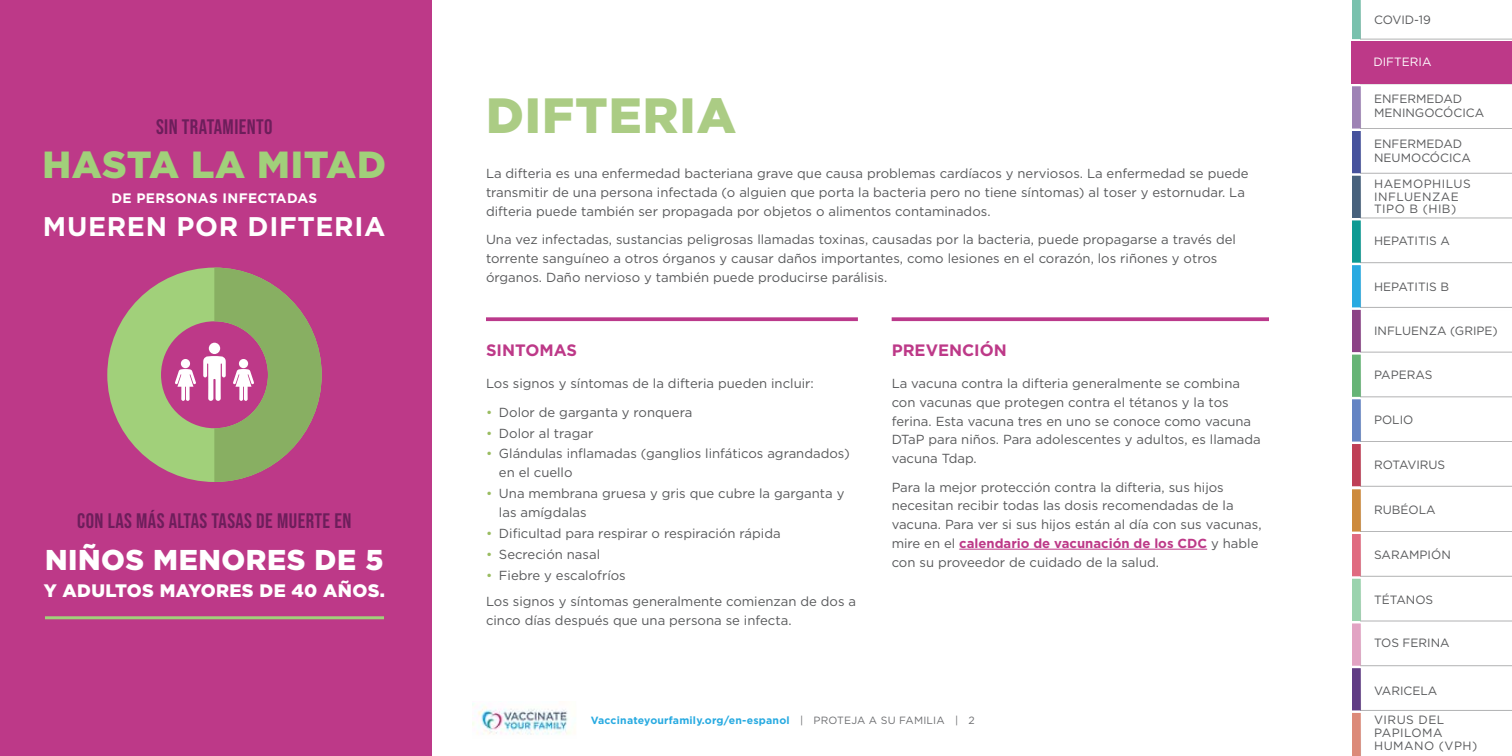
<style>
.page{position:relative;width:1512px;height:756px;background:#fff}
.page>*{position:absolute;margin:0;border:0;box-sizing:border-box;transform-origin:0 0}
.t1{font:900 49.5px "Gotham";letter-spacing:.02em;color:#abcc84}
.t2{font:900 37.8px "Gotham";letter-spacing:.02em;color:#a1d07a}
.t3{font:900 28.65px "Gotham";letter-spacing:.02em;color:#fff}
.t4{font:700 27px "Gotham";letter-spacing:.025em;color:#fff}
.t5{font:21px "Bebas Neue";letter-spacing:.02em;color:#6d1e5b}
.t6{font:900 18px "Gotham";letter-spacing:.02em;color:#fff}
.t7{font:700 16.5px "Gotham";color:#bd3988}
.t8{font:700 13.65px "Gotham";letter-spacing:.025em;color:#fff}
.t9{font:13.2px/18.8px "Gotham";color:#58595b}
.t10{font:12px/14.2px "Gotham";color:#58595b}
.t11{font:12px/12.8px "Gotham";letter-spacing:.04em;color:#58595b}
.t12{font:12px "Gotham";color:#fff}
.t13{font:700 10.5px "Gotham";letter-spacing:.02em;color:#28aae1}
.s1{color:#99bc60}
.s2{font-weight:700;color:#bd3988}
.s3{font-weight:400;color:#6d6e71}
</style>
<div class="page">
<svg style="left:1352px;top:0;width:160px;height:756px"></svg>
<img style="left:472px;top:703px;width:99px;height:32px">
<div style="left:1352px;top:41px;width:160px;height:43px;background:#bd3988"></div>
<div style="left:0;top:0;width:432px;height:756px;background:#bd3988"></div>
<svg style="left:107px;top:268px;width:96px;height:214px;fill:#a1d07a"></svg>
<div style="left:181px;top:359px;width:9px;height:9px;background:#fff;border-radius:50%"></div>
<svg style="left:175px;top:369px;width:21px;height:32px"></svg>
<svg style="left:203px;top:268px;width:119px;height:214px"></svg>
<hr style="left:45px;top:616px;width:339px;height:3px;background:#a1d07a">
<svg style="left:486px;top:317px;width:372px;height:4px"></svg>
<svg style="left:892px;top:317px;width:377px;height:4px;background:#c04994"></svg>
<hr style="left:959px;top:549px;width:248px;height:1px;background:#bd3988">
<h3 class="t5" style="left:156px;top:115px;width:118px">SIN TRATAMIENTO</h3>
<h2 class="t2" style="left:42px;top:138px;width:345px">HASTA LA MITAD</h2>
<p class="t8" style="left:111px;top:189px;width:207px">DE PERSONAS INFECTADAS</p>
<h3 class="t4" style="left:43px;top:208px;width:344px">MUEREN POR DIFTERIA</h3>
<h3 class="t5" style="left:77px;top:509px;width:276px">CON LAS MÁS ALTAS TASAS DE MUERTE EN</h3>
<h3 class="t3" style="left:45px;top:540px;width:340px">NIÑOS MENORES DE 5</h3>
<h3 class="t6" style="left:44px;top:578px;width:343px">Y ADULTOS MAYORES DE 40 AÑOS.</h3>
<h1 class="t1" style="left:486px;top:81px;width:252px">DIFTERIA</h1>
<p class="t9" style="left:486px;top:164px;width:764px">La difteria es una enfermedad bacteriana grave que causa problemas cardíacos y nerviosos. La enfermedad se puede transmitir de una persona infectada (o alguien que porta la bacteria pero no tiene síntomas) al toser y estornudar. La difteria puede también ser propagada por objetos o alimentos contaminados.</p>
<p class="t9" style="left:486px;top:230px;width:751px">Una vez infectadas, sustancias peligrosas llamadas toxinas, causadas por la bacteria, puede propagarse a través del torrente sanguíneo a otros órganos y causar daños importantes, como lesiones en el corazón, los riñones y otros órganos. Daño nervioso y también puede producirse parálisis.</p>
<p class="t7" style="left:486px;top:339px;width:93px">SINTOMAS</p>
<p class="t9" style="left:486px;top:374px;width:329px">Los signos y síntomas de la difteria pueden incluir:</p>
<p class="t9" style="left:486px;top:402px;width:208px"><span class="s1">•</span> Dolor de garganta y ronquera</p>
<p class="t9" style="left:486px;top:423px;width:109px"><span class="s1">•</span> Dolor al tragar</p>
<p class="t9" style="left:499px;top:444px;width:352px;text-indent:-13px"><span class="s1">•</span> Glándulas inflamadas (ganglios linfáticos agrandados) en el cuello</p>
<p class="t9" style="left:499px;top:484px;width:347px;text-indent:-13px"><span class="s1">•</span> Una membrana gruesa y gris que cubre la garganta y las amígdalas</p>
<p class="t9" style="left:486px;top:523px;width:296px"><span class="s1">•</span> Dificultad para respirar o respiración rápida</p>
<p class="t9" style="left:486px;top:544px;width:116px"><span class="s1">•</span> Secreción nasal</p>
<p class="t9" style="left:486px;top:561px;width:372px;line-height:26.8px"><span class="s1">•</span> Fiebre y escalofríos<br>Los signos y síntomas generalmente comienzan de dos a</p>
<p class="t9" style="left:486px;top:611px;width:307px">cinco días después que una persona se infecta.</p>
<p class="t7" style="left:892px;top:339px;width:117px">PREVENCIÓN</p>
<p class="t9" style="left:892px;top:374px;width:371px">La vacuna contra la difteria generalmente se combina con vacunas que protegen contra el tétanos y la tos ferina. Esta vacuna tres en uno se conoce como vacuna DTaP para niños. Para adolescentes y adultos, es llamada vacuna Tdap.</p>
<p class="t9" style="left:892px;top:477px;width:372px">Para la mejor protección contra la difteria, sus hijos necesitan recibir todas las dosis recomendadas de la vacuna. Para ver si sus hijos están al día con sus vacunas, mire en el <span class="s2">calendario de vacunación de los CDC</span> y hable con su proveedor de cuidado de la salud.</p>
<p class="t13" style="left:591px;top:714px;width:386px">Vaccinateyourfamily.org/en-espanol <span class="s3">| PROTEJA A SU FAMILIA | 2</span></p>
<p class="t10" style="left:1374px;top:12px;width:58px">COVID-19</p>
<p class="t12" style="left:1373px;top:54px;width:60px">DIFTERIA</p>
<p class="t10" style="left:1374px;top:91px;width:112px">ENFERMEDAD<br>MENINGOCÓCICA</p>
<p class="t10" style="left:1374px;top:136px;width:98px">ENFERMEDAD<br>NEUMOCÓCICA</p>
<p class="t11" style="left:1374px;top:177px;width:98px">HAEMOPHILUS<br>INFLUENZAE<br>TIPO B (HIB)</p>
<p class="t10" style="left:1374px;top:233px;width:77px">HEPATITIS A</p>
<p class="t10" style="left:1374px;top:279px;width:77px">HEPATITIS B</p>
<p class="t10" style="left:1374px;top:323px;width:125px">INFLUENZA (GRIPE)</p>
<p class="t10" style="left:1374px;top:367px;width:60px">PAPERAS</p>
<p class="t10" style="left:1374px;top:413px;width:41px">POLIO</p>
<p class="t10" style="left:1374px;top:457px;width:73px">ROTAVIRUS</p>
<p class="t10" style="left:1374px;top:503px;width:63px">RUBÉOLA</p>
<p class="t10" style="left:1374px;top:548px;width:78px">SARAMPIÓN</p>
<p class="t10" style="left:1374px;top:592px;width:61px">TÉTANOS</p>
<p class="t10" style="left:1374px;top:635px;width:77px">TOS FERINA</p>
<p class="t10" style="left:1374px;top:683px;width:65px">VARICELA</p>
<p class="t11" style="left:1374px;top:714px;width:105px">VIRUS DEL<br>PAPILOMA<br>HUMANO (VPH)</p>
</div>
